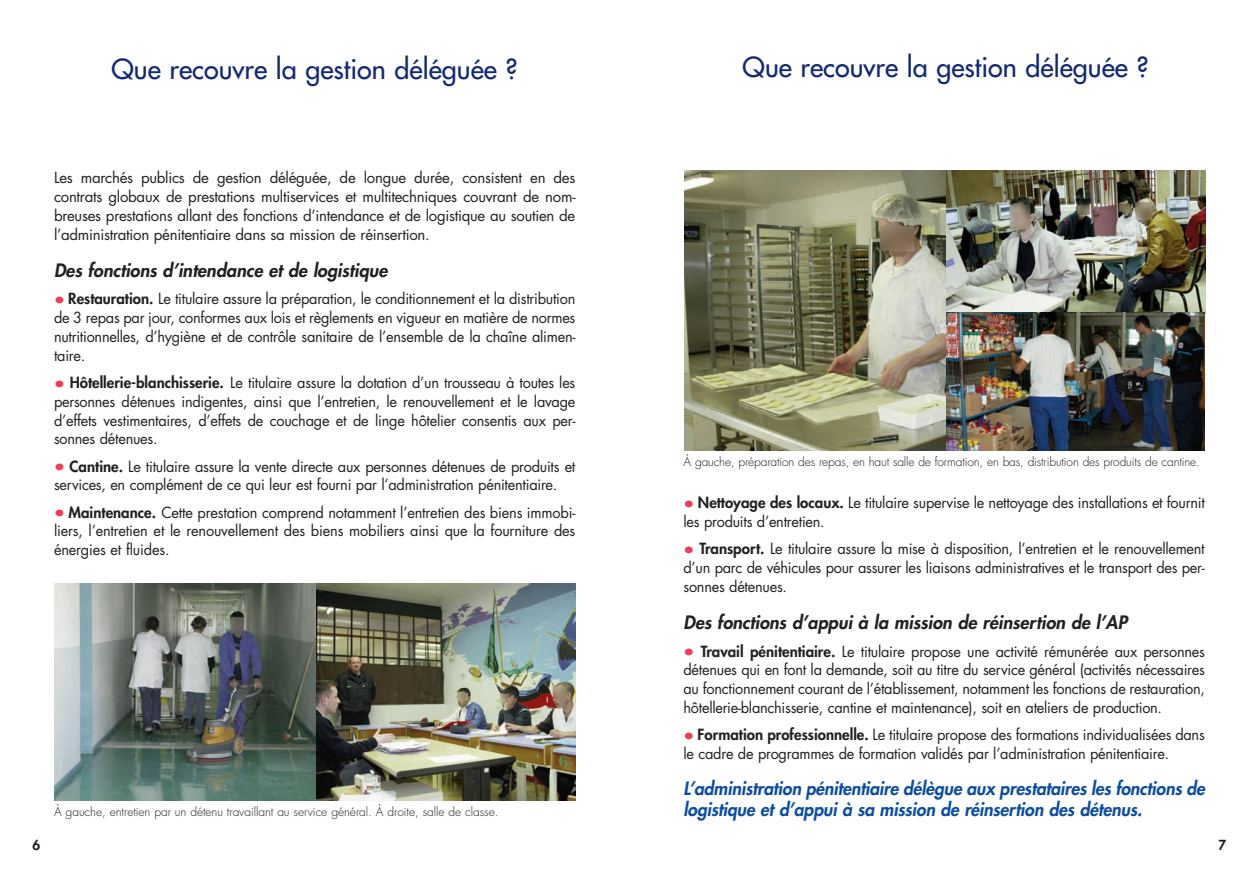
<style>
.page{position:relative;width:1259px;height:893px;background:#fff}
.page>*{position:absolute;margin:0;border:0;box-sizing:border-box;transform-origin:0 0}
.t1{font:27px "Futura";color:#142975}
.t2{font:italic 800 18px/21px "Futura";letter-spacing:-.005em;color:#0d4da1}
.t3{font:italic 800 18px "Futura";color:#231f20}
.t4{font:15px/18.8px "Futura";letter-spacing:-.02em;color:#231f20;text-align:justify}
.t5{font:800 13.5px "Futura";color:#231f20}
.t6{font:300 12px "Futura";letter-spacing:-.01em;color:#231f20}
.s1{font-weight:800;font-size:27px;color:#ee3d56}
.s2{font-weight:800}
</style>
<div class="page">
<img style="left:946px;top:171px;width:259px;height:141px">
<img style="left:315px;top:583px;width:260px;height:218px">
<img style="left:946px;top:312px;width:259px;height:138px">
<img style="left:55px;top:583px;width:260px;height:218px">
<img style="left:684px;top:171px;width:262px;height:279px">
<h1 class="t1" style="left:112px;top:55px;width:408px">Que recouvre la gestion déléguée ?</h1>
<h1 class="t1" style="left:742px;top:54px;width:408px">Que recouvre la gestion déléguée ?</h1>
<p class="t4" style="left:54px;top:170px;width:523px">Les marchés publics de gestion déléguée, de longue durée, consistent en des contrats globaux de prestations multiservices et multitechniques couvrant de nom&shy;breuses prestations allant des fonctions d’intendance et de logistique au soutien de l’administration pénitentiaire dans sa mission de réinsertion.</p>
<p class="t3" style="left:54px;top:262px;width:335px">Des fonctions d’intendance et de logistique</p>
<p class="t4" style="left:54px;top:291px;width:523px"><span class="s1">.</span> <span class="s2">Restauration.</span> Le titulaire assure la préparation, le conditionnement et la distribution de 3 repas par jour, conformes aux lois et règlements en vigueur en matière de normes nutritionnelles, d’hygiène et de contrôle sanitaire de l’ensemble de la chaîne alimen&shy;taire.</p>
<p class="t4" style="left:54px;top:374px;width:523px"><span class="s1">.</span> <span class="s2">Hôtellerie-blanchisserie.</span> Le titulaire assure la dotation d’un trousseau à toutes les personnes détenues indigentes, ainsi que l’entretien, le renouvellement et le lavage d’effets vestimentaires, d’effets de couchage et de linge hôtelier consentis aux per&shy;sonnes détenues.</p>
<p class="t4" style="left:54px;top:458px;width:523px"><span class="s1">.</span> <span class="s2">Cantine.</span> Le titulaire assure la vente directe aux personnes détenues de produits et services, en complément de ce qui leur est fourni par l’administration pénitentiaire.</p>
<p class="t4" style="left:54px;top:504px;width:523px"><span class="s1">.</span> <span class="s2">Maintenance.</span> Cette prestation comprend notamment l’entretien des biens immobi&shy;liers, l’entretien et le renouvellement des biens mobiliers ainsi que la fourniture des énergies et fluides.</p>
<p class="t4" style="left:683px;top:495px;width:523px"><span class="s1">.</span> <span class="s2">Nettoyage des locaux.</span> Le titulaire supervise le nettoyage des installations et fournit les produits d’entretien.</p>
<p class="t6" style="left:683px;top:456px;width:518px">À gauche, préparation des repas, en haut salle de formation, en bas, distribution des produits de cantine.</p>
<p class="t4" style="left:683px;top:541px;width:523px"><span class="s1">.</span> <span class="s2">Transport.</span> Le titulaire assure la mise à disposition, l’entretien et le renouvellement d’un parc de véhicules pour assurer les liaisons administratives et le transport des per&shy;sonnes détenues.</p>
<p class="t3" style="left:683px;top:614px;width:445px">Des fonctions d’appui à la mission de réinsertion de l’AP</p>
<p class="t4" style="left:683px;top:643px;width:523px"><span class="s1">.</span> <span class="s2">Travail pénitentiaire.</span> Le titulaire propose une activité rémunérée aux personnes détenues qui en font la demande, soit au titre du service général (activités nécessaires au fonctionnement courant de l’établissement, notamment les fonctions de restauration, hôtellerie-blanchisserie, cantine et maintenance), soit en ateliers de production.</p>
<p class="t4" style="left:683px;top:726px;width:523px"><span class="s1">.</span> <span class="s2">Formation professionnelle.</span> Le titulaire propose des formations individualisées dans le cadre de programmes de formation validés par l’administration pénitentiaire.</p>
<p class="t6" style="left:54px;top:806px;width:446px">À gauche, entretien par un détenu travaillant au service général. À droite, salle de classe.</p>
<p class="t2" style="left:683px;top:779px;width:523px">L’administration pénitentiaire délègue aux prestataires les fonctions de logistique et d’appui à sa mission de réinsertion des détenus.</p>
<p class="t5" style="left:32px;top:839px;width:9px">6</p>
<p class="t5" style="left:1218px;top:839px;width:9px">7</p>
</div>
